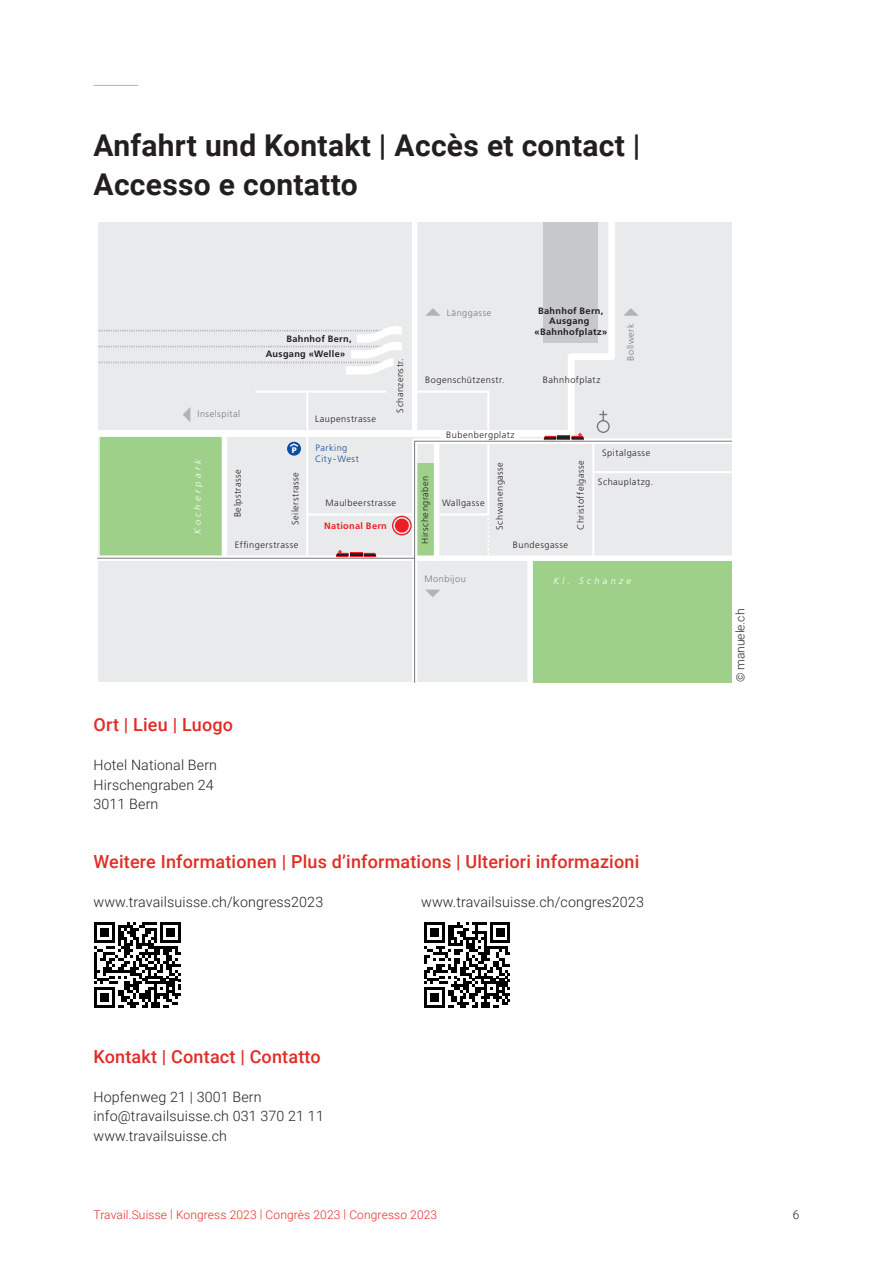
<style>
.page{position:relative;width:893px;height:1263px;background:#fff}
.page>*{position:absolute;margin:0;border:0;box-sizing:border-box;transform-origin:0 0}
.t1{font:700 30px/39px "Roboto";letter-spacing:.01em;color:#231f20}
.t2{font:500 18px "Roboto";letter-spacing:.01em;color:#e12c26}
.t3{font:300 14.25px/19.5px "Roboto";letter-spacing:.01em;color:#231f20}
.t4{font:300 12px "Roboto";letter-spacing:.01em;color:#e12c26}
.t5{font:300 12px "Roboto";color:#231f20}
.t6{font:300 9.15px "Frutiger LT Std";letter-spacing:.055em;color:#231f20}
.t7{font:700 9.15px/10.5px "Frutiger LT Std";letter-spacing:.035em;color:#231f20}
.t8{font:300 9.15px "Frutiger LT Std";letter-spacing:.055em;color:#76787b}
.t9{font:italic 300 9.15px "Frutiger LT Std";letter-spacing:.36em;color:#fff}
.t10{font:300 9.15px/10.5px "Frutiger LT Std";letter-spacing:.05em;color:#0d4da1}
.t11{font:700 9.15px "Frutiger LT Std";letter-spacing:.035em;color:#ee1d23}
.t12{font:900 8.25px "Frutiger LT Std";color:#fff}
</style>
<div class="page">
<hr style="left:94px;top:85px;width:44px;height:1px;background:#97bed3">
<div style="left:98px;top:222px;width:633px;height:460px;background:#e9eaeb"></div>
<div style="left:530px;top:558px;width:201px;height:124px;background:#9fd08a"></div>
<div style="left:100px;top:433px;width:124px;height:125px;background:#9fd08a"></div>
<svg style="left:98px;top:222px;width:517px;height:218px"></svg>
<div style="left:412px;top:222px;width:5px;height:211px;background:#fff"></div>
<svg style="left:98px;top:555px;width:311px;height:6px"></svg>
<div style="left:222px;top:433px;width:5px;height:125px;background:#fff"></div>
<div style="left:527px;top:558px;width:6px;height:124px;background:#fff"></div>
<div style="left:412px;top:558px;width:5px;height:124px;background:#f7f7f8"></div>
<hr style="left:306px;top:433px;width:2px;height:125px;background:#fff">
<hr style="left:306px;top:392px;width:2px;height:41px;background:#fff">
<hr style="left:256px;top:391px;width:130px;height:2px;background:#fff">
<hr style="left:307px;top:513px;width:108px;height:2px;background:#fff">
<hr style="left:98px;top:558px;width:317px;height:1px;background:#76787b">
<hr style="left:414px;top:558px;width:1px;height:124px;background:#76787b">
<svg style="left:425px;top:308px;width:16px;height:8px"></svg>
<svg style="left:426px;top:590px;width:14px;height:7px"></svg>
<svg style="left:623px;top:308px;width:15px;height:8px"></svg>
<svg style="left:183px;top:407px;width:7px;height:15px"></svg>
<svg style="left:336px;top:550px;width:40px;height:7px"></svg>
<div style="left:396px;top:519px;width:12px;height:13px;background:#ee1d23;border-radius:50%"></div>
<div style="left:395px;top:519px;width:14px;height:13px;border:1px solid #ee1d23;border-radius:50%"></div>
<div style="left:392px;top:516px;width:20px;height:19px;border:1px solid #ee1d23;border-radius:50%"></div>
<svg style="left:409px;top:390px;width:322px;height:174px"></svg>
<div style="left:288px;top:442px;width:12px;height:13px;background:#0d4da1;border-radius:50%"></div>
<div style="left:287px;top:442px;width:14px;height:14px;border:1px solid #0d4da1;border-radius:50%"></div>
<svg style="left:289px;top:443px;width:10px;height:4px"></svg>
<div style="left:544px;top:222px;width:54px;height:121px;background:#c7c8ca"></div>
<svg style="left:98px;top:322px;width:304px;height:52px"></svg>
<svg style="left:424px;top:922px;width:86px;height:86px"></svg>
<svg style="left:94px;top:922px;width:87px;height:86px"></svg>
<h1 class="t1" style="left:94px;top:124px;width:548px">Anfahrt und Kontakt | Accès et contact |<br>Accesso e contatto</h1>
<p class="t8" style="left:197px;top:409px;width:44px">Inselspital</p>
<p class="t9" style="left:192px;top:534px;width:77px;rotate:-90deg">Kocherpark</p>
<p class="t6" style="left:233px;top:517px;width:50px;rotate:-90deg">Belpstrasse</p>
<p class="t7" style="left:266px;top:330px;width:87px;line-height:15.8px;text-indent:21px">Bahnhof Bern,<br>Ausgang «Welle»</p>
<p class="t12" style="left:292px;top:445px;width:6px">P</p>
<p class="t6" style="left:315px;top:414px;width:62px">Laupenstrasse</p>
<p class="t10" style="left:315px;top:443px;width:45px">Parking<br>City-West</p>
<p class="t6" style="left:395px;top:413px;width:56px;rotate:-90deg">Schanzenstr.</p>
<p class="t6" style="left:290px;top:525px;width:55px;rotate:-90deg">Seilerstrasse</p>
<p class="t6" style="left:326px;top:497px;width:72px">Maulbeerstrasse</p>
<p class="t11" style="left:324px;top:521px;width:64px">National Bern</p>
<p class="t6" style="left:235px;top:539px;width:65px">Effingerstrasse</p>
<p class="t8" style="left:447px;top:307px;width:46px">Länggasse</p>
<p class="t6" style="left:425px;top:374px;width:81px">Bogenschützenstr.</p>
<p class="t6" style="left:446px;top:430px;width:70px">Bubenbergplatz</p>
<p class="t7" style="left:534px;top:305px;width:74px;text-align:center">Bahnhof Bern,<br>Ausgang «Bahnhofplatz»</p>
<p class="t6" style="left:543px;top:374px;width:59px">Bahnhofplatz</p>
<p class="t8" style="left:626px;top:361px;width:39px;rotate:-90deg">Bollwerk</p>
<p class="t6" style="left:420px;top:544px;width:69px;rotate:-90deg">Hirschengraben</p>
<p class="t6" style="left:442px;top:497px;width:44px">Wallgasse</p>
<p class="t8" style="left:424px;top:573px;width:43px">Monbijou</p>
<p class="t6" style="left:495px;top:530px;width:69px;rotate:-90deg">Schwanengasse</p>
<p class="t6" style="left:576px;top:530px;width:71px;rotate:-90deg">Christoffelgasse</p>
<p class="t6" style="left:513px;top:539px;width:57px">Bundesgasse</p>
<p class="t6" style="left:602px;top:448px;width:50px">Spitalgasse</p>
<p class="t6" style="left:598px;top:477px;width:57px">Schauplatzg.</p>
<p class="t9" style="left:553px;top:575px;width:79px">Kl. Schanze</p>
<h2 class="t2" style="left:94px;top:712px;width:141px">Ort | Lieu | Luogo</h2>
<h3 class="t3" style="left:94px;top:755px;width:125px">Hotel National Bern<br>Hirschengraben 24<br>3011 Bern</h3>
<h2 class="t2" style="left:94px;top:848px;width:547px">Weitere Informationen | Plus d’informations | Ulteriori informazioni</h2>
<h3 class="t3" style="left:94px;top:891px;width:231px">www.travailsuisse.ch/kongress2023</h3>
<h3 class="t3" style="left:421px;top:891px;width:224px">www.travailsuisse.ch/congres2023</h3>
<h2 class="t2" style="left:94px;top:1043px;width:229px">Kontakt | Contact | Contatto</h2>
<h3 class="t3" style="left:94px;top:1086px;width:232px">Hopfenweg 21 | 3001 Bern info@travailsuisse.ch 031 370 21 11 www.travailsuisse.ch</h3>
<h3 class="t5" style="left:732px;top:670px;width:62px;rotate:-90deg">manuele.ch</h3>
<h3 class="t4" style="left:94px;top:1206px;width:345px">Travail.Suisse | Kongress 2023 | Congrès 2023 | Congresso 2023</h3>
<h3 class="t5" style="left:793px;top:1206px;width:8px">6</h3>
</div>
